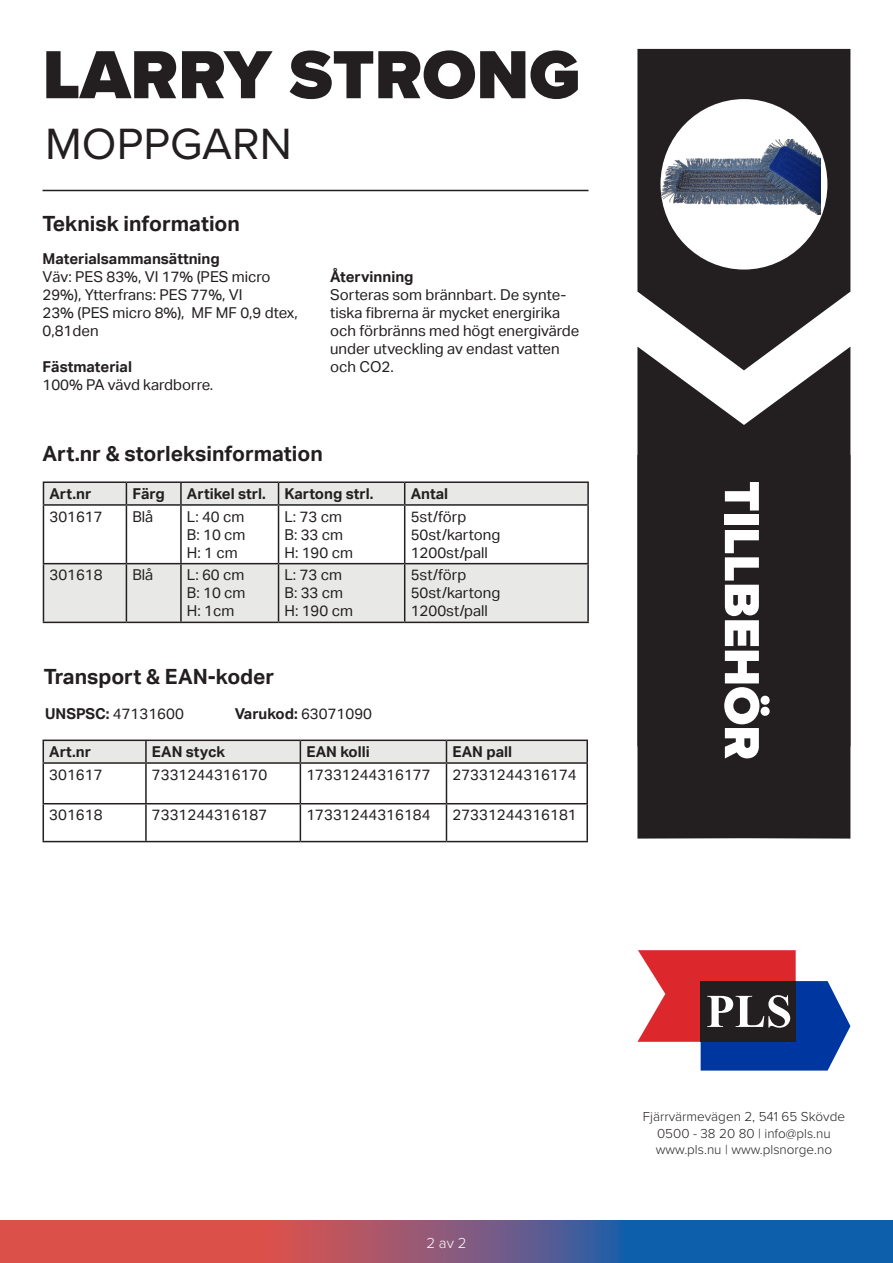
<style>
.page{position:relative;width:893px;height:1263px;background:#fff}
.page>*{position:absolute;margin:0;border:0;box-sizing:border-box;transform-origin:0 0}
.t1{font:900 70.5px "Proxima Nova";color:#231f20}
.t2{font:900 51px "Proxima Nova";color:#fff}
.t3{font:45.45px "Proxima Nova";color:#231f20}
.t4{font:700 21px "Aktiv Grotesk";color:#231f20}
.t5{font:15px/18px "Aktiv Grotesk";color:#231f20}
.t6{font:700 15px "Aktiv Grotesk";color:#231f20}
.t7{font:300 15px "Proxima Nova";color:#fff}
.t8{font:300 13.5px "Proxima Nova";color:#231f20}
.s1{font-weight:700}
.s2{font-weight:400}
</style>
<div class="page">
<svg style="left:637px;top:49px;width:213px;height:298px;background:#3a3637"></svg>
<div style="left:660px;top:99px;width:167px;height:171px;background:#fff;border-radius:50%"></div>
<svg style="left:0;top:1220px;width:893px;height:43px;background:#7b577a"></svg>
<hr style="left:43px;top:190px;width:545px;height:1px;background:#231f20">
<img style="left:659px;top:139px;width:161px;height:76px">
<svg style="left:637px;top:950px;width:213px;height:120px"></svg>
<svg style="left:637px;top:347px;width:213px;height:108px;fill:#231f20"></svg>
<div style="left:637px;top:455px;width:213px;height:383px;background:#231f20"></div>
<div style="left:44px;top:564px;width:543px;height:58px;background:#e8e9e7"></div>
<hr style="left:43px;top:481px;width:83px;height:2px;background:#231f20">
<hr style="left:126px;top:481px;width:55px;height:2px;background:#231f20">
<hr style="left:181px;top:481px;width:98px;height:2px;background:#231f20">
<hr style="left:279px;top:481px;width:126px;height:2px;background:#231f20">
<hr style="left:405px;top:481px;width:184px;height:2px;background:#231f20">
<svg style="left:43px;top:482px;width:544px;height:22px;background:#dcdddb"></svg>
<hr style="left:587px;top:483px;width:2px;height:21px;background:#231f20">
<hr style="left:43px;top:504px;width:83px;height:2px;background:#231f20">
<hr style="left:43px;top:506px;width:1px;height:57px;background:#231f20">
<hr style="left:126px;top:504px;width:55px;height:2px;background:#231f20">
<hr style="left:126px;top:506px;width:1px;height:57px;background:#231f20">
<hr style="left:181px;top:504px;width:98px;height:2px;background:#231f20">
<hr style="left:180px;top:506px;width:2px;height:57px;background:#231f20">
<hr style="left:279px;top:504px;width:126px;height:2px;background:#231f20">
<hr style="left:278px;top:506px;width:1px;height:57px;background:#231f20">
<hr style="left:405px;top:504px;width:184px;height:2px;background:#231f20">
<hr style="left:404px;top:506px;width:1px;height:57px;background:#231f20">
<hr style="left:587px;top:506px;width:2px;height:57px;background:#231f20">
<hr style="left:43px;top:563px;width:83px;height:1px;background:#231f20">
<hr style="left:43px;top:564px;width:1px;height:58px;background:#231f20">
<hr style="left:126px;top:563px;width:55px;height:1px;background:#231f20">
<hr style="left:126px;top:564px;width:1px;height:58px;background:#231f20">
<hr style="left:181px;top:563px;width:98px;height:1px;background:#231f20">
<hr style="left:180px;top:564px;width:2px;height:58px;background:#231f20">
<hr style="left:279px;top:563px;width:126px;height:1px;background:#231f20">
<hr style="left:278px;top:564px;width:1px;height:58px;background:#231f20">
<hr style="left:405px;top:563px;width:184px;height:1px;background:#231f20">
<hr style="left:404px;top:564px;width:1px;height:58px;background:#231f20">
<hr style="left:587px;top:564px;width:2px;height:58px;background:#231f20">
<hr style="left:43px;top:622px;width:83px;height:1px;background:#231f20">
<hr style="left:126px;top:622px;width:55px;height:1px;background:#231f20">
<hr style="left:181px;top:622px;width:98px;height:1px;background:#231f20">
<hr style="left:279px;top:622px;width:126px;height:1px;background:#231f20">
<hr style="left:405px;top:622px;width:184px;height:1px;background:#231f20">
<hr style="left:43px;top:739px;width:103px;height:2px;background:#231f20">
<hr style="left:146px;top:739px;width:154px;height:2px;background:#231f20">
<hr style="left:300px;top:739px;width:146px;height:2px;background:#231f20">
<hr style="left:446px;top:739px;width:142px;height:2px;background:#231f20">
<svg style="left:43px;top:740px;width:543px;height:22px;background:#dcdddb"></svg>
<hr style="left:586px;top:741px;width:2px;height:21px;background:#231f20">
<hr style="left:43px;top:762px;width:103px;height:2px;background:#231f20">
<hr style="left:43px;top:764px;width:1px;height:39px;background:#231f20">
<hr style="left:146px;top:762px;width:154px;height:2px;background:#231f20">
<hr style="left:145px;top:764px;width:2px;height:39px;background:#231f20">
<hr style="left:300px;top:762px;width:146px;height:2px;background:#231f20">
<hr style="left:300px;top:764px;width:1px;height:39px;background:#231f20">
<hr style="left:446px;top:762px;width:142px;height:2px;background:#231f20">
<hr style="left:446px;top:764px;width:1px;height:39px;background:#231f20">
<hr style="left:586px;top:764px;width:2px;height:39px;background:#231f20">
<hr style="left:43px;top:803px;width:103px;height:1px;background:#231f20">
<hr style="left:43px;top:804px;width:1px;height:37px;background:#231f20">
<hr style="left:146px;top:803px;width:154px;height:1px;background:#231f20">
<hr style="left:145px;top:804px;width:2px;height:37px;background:#231f20">
<hr style="left:300px;top:803px;width:146px;height:1px;background:#231f20">
<hr style="left:300px;top:804px;width:1px;height:37px;background:#231f20">
<hr style="left:446px;top:803px;width:142px;height:1px;background:#231f20">
<hr style="left:446px;top:804px;width:1px;height:37px;background:#231f20">
<hr style="left:586px;top:804px;width:2px;height:37px;background:#231f20">
<hr style="left:43px;top:841px;width:103px;height:1px;background:#231f20">
<hr style="left:146px;top:841px;width:154px;height:1px;background:#231f20">
<hr style="left:300px;top:841px;width:146px;height:1px;background:#231f20">
<hr style="left:446px;top:841px;width:142px;height:1px;background:#231f20">
<p class="t1" style="left:43px;top:22px;width:539px">LARRY STRONG</p>
<p class="t3" style="left:45px;top:110px;width:248px">MOPPGARN</p>
<p class="t4" style="left:43px;top:211px;width:199px">Teknisk information</p>
<p class="t6" style="left:43px;top:250px;width:179px">Materialsammansättning</p>
<p class="t5" style="left:43px;top:268px;width:230px">Väv: PES 83%, VI 17% (PES micro<br>29%), Ytterfrans: PES 77%, VI</p>
<p class="t5" style="left:43px;top:304px;width:257px">23% (PES micro 8%), MF MF 0,9 dtex,<br>0,81den</p>
<p class="t6" style="left:43px;top:358px;width:91px">Fästmaterial</p>
<p class="t5" style="left:43px;top:376px;width:172px">100% PA vävd kardborre.</p>
<p class="t6" style="left:330px;top:268px;width:85px">Återvinning</p>
<p class="t5" style="left:330px;top:286px;width:251px">Sorteras som brännbart. De synte&shy;tiska fibrerna är mycket energirika och förbränns med högt energivärde under utveckling av endast vatten och CO2.</p>
<p class="t4" style="left:43px;top:441px;width:282px">Art.nr &amp; storleksinformation</p>
<p class="t6" style="left:49px;top:485px;width:43px">Art.nr</p>
<p class="t6" style="left:132px;top:485px;width:34px">Färg</p>
<p class="t6" style="left:187px;top:485px;width:80px">Artikel strl.</p>
<p class="t6" style="left:285px;top:485px;width:90px">Kartong strl.</p>
<p class="t6" style="left:411px;top:485px;width:39px">Antal</p>
<p class="t5" style="left:49px;top:507px;width:55px">301617</p>
<p class="t5" style="left:132px;top:507px;width:22px">Blå</p>
<p class="t5" style="left:187px;top:507px;width:59px">L: 40 cm</p>
<p class="t5" style="left:187px;top:525px;width:60px">B: 10 cm</p>
<p class="t5" style="left:187px;top:543px;width:52px">H: 1 cm</p>
<p class="t5" style="left:411px;top:507px;width:57px">5st/förp</p>
<p class="t5" style="left:411px;top:525px;width:91px">50st/kartong</p>
<p class="t5" style="left:411px;top:543px;width:79px">1200st/pall</p>
<p class="t5" style="left:285px;top:507px;width:59px">L: 73 cm</p>
<p class="t5" style="left:285px;top:525px;width:60px">B: 33 cm</p>
<p class="t5" style="left:285px;top:543px;width:70px">H: 190 cm</p>
<p class="t5" style="left:49px;top:566px;width:55px">301618</p>
<p class="t5" style="left:132px;top:566px;width:22px">Blå</p>
<p class="t5" style="left:187px;top:566px;width:59px">L: 60 cm</p>
<p class="t5" style="left:187px;top:584px;width:60px">B: 10 cm</p>
<p class="t5" style="left:187px;top:602px;width:49px">H: 1cm</p>
<p class="t5" style="left:285px;top:566px;width:59px">L: 73 cm</p>
<p class="t5" style="left:285px;top:584px;width:60px">B: 33 cm</p>
<p class="t5" style="left:285px;top:602px;width:70px">H: 190 cm</p>
<p class="t5" style="left:411px;top:566px;width:57px">5st/förp</p>
<p class="t5" style="left:411px;top:584px;width:91px">50st/kartong</p>
<p class="t5" style="left:411px;top:602px;width:79px">1200st/pall</p>
<p class="t4" style="left:44px;top:665px;width:232px">Transport &amp; EAN-koder</p>
<p class="t5" style="left:45px;top:705px;width:140px"><span class="s1">UNSPSC:</span> 47131600</p>
<p class="t6" style="left:49px;top:743px;width:43px">Art.nr</p>
<p class="t6" style="left:152px;top:743px;width:75px">EAN styck</p>
<p class="t6" style="left:306px;top:743px;width:65px">EAN kolli</p>
<p class="t6" style="left:452px;top:743px;width:61px">EAN pall</p>
<p class="t5" style="left:49px;top:765px;width:55px">301617</p>
<p class="t5" style="left:152px;top:765px;width:117px">7331244316170</p>
<p class="t5" style="left:306px;top:765px;width:126px">17331244316177</p>
<p class="t5" style="left:452px;top:765px;width:126px">27331244316174</p>
<p class="t5" style="left:49px;top:806px;width:55px">301618</p>
<p class="t5" style="left:152px;top:806px;width:117px">7331244316187</p>
<p class="t5" style="left:306px;top:806px;width:126px">17331244316184</p>
<p class="t5" style="left:452px;top:806px;width:126px">27331244316181</p>
<p class="t6" style="left:235px;top:705px;width:139px">Varukod: <span class="s2">63071090</span></p>
<p class="t2" style="left:780px;top:481px;width:280px;rotate:90deg">TILLBEHÖR</p>
<p class="t7" style="left:426px;top:1231px;width:42px">2 av 2</p>
<p class="t8" style="left:643px;top:1107px;width:204px">Fjärrvärmevägen 2, 541 65 Skövde</p>
<p class="t8" style="left:657px;top:1123px;width:175px">0500 - 38 20 80 | info@pls.nu</p>
<p class="t8" style="left:656px;top:1139px;width:178px">www.pls.nu | www.plsnorge.no</p>
</div>
